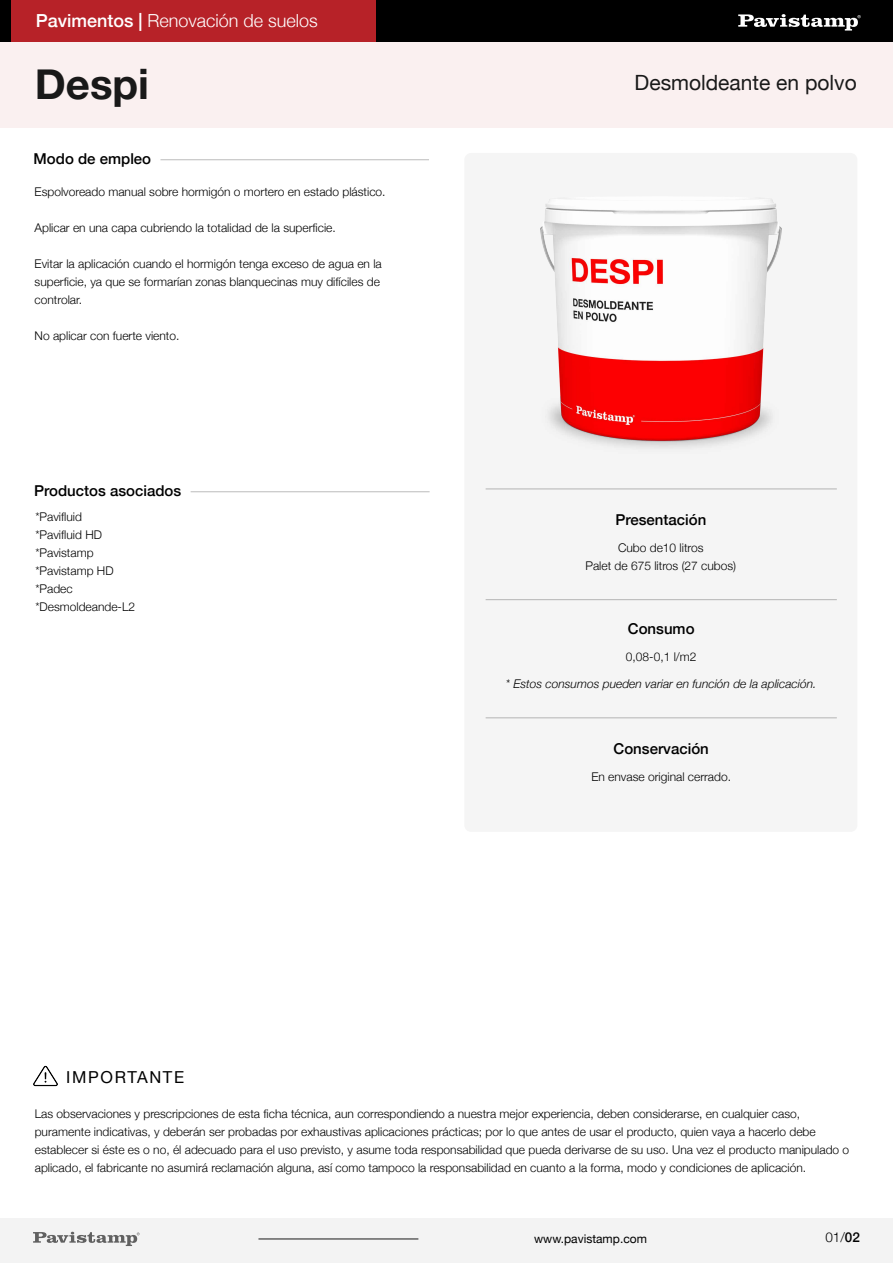
<style>
.page{position:relative;width:893px;height:1263px;background:#fff}
.page>*{position:absolute;margin:0;border:0;box-sizing:border-box;transform-origin:0 0}
.t1{font:700 42px "Helvetica Neue";color:#191919}
.t2{font:21px "Helvetica Neue";color:#191919}
.t3{font:300 18px "Helvetica Neue";color:#fff}
.t4{font:16.5px "Helvetica Neue";letter-spacing:.1em;color:#000}
.t5{font:500 15px "Helvetica Neue";color:#000}
.t6{font:300 13.5px "Helvetica Neue";color:#000}
.t7{font:300 12px/18px "Helvetica Neue";color:#000}
.t8{font:italic 300 12px "Helvetica Neue";color:#000}
.t9{font:12px "Helvetica Neue";color:#000}
.s1{font-weight:500}
</style>
<div class="page">
<div style="left:0;top:41px;width:893px;height:86px;background:#faf0f0"></div>
<div style="left:0;top:0;width:376px;height:41px;background:#b72228"></div>
<div style="left:376px;top:0;width:517px;height:41px;background:#000"></div>
<svg style="left:738px;top:14px;width:123px;height:17px"></svg>
<div style="left:0;top:0;width:11px;height:41px;background:#000"></div>
<hr style="left:160px;top:159px;width:269px;height:1px;background:#191919">
<div style="left:464px;top:153px;width:393px;height:679px;background:#f3f3f3;border-radius:7px"></div>
<hr style="left:486px;top:599px;width:351px;height:1px;background:#191919">
<hr style="left:486px;top:489px;width:351px;height:1px;background:#191919">
<div style="left:0;top:1218px;width:893px;height:45px;background:#f3f3f3"></div>
<svg style="left:33px;top:1232px;width:107px;height:14px"></svg>
<hr style="left:258px;top:1239px;width:160px;height:1px;background:#191919">
<img style="left:34px;top:1065px;width:23px;height:22px">
<hr style="left:191px;top:491px;width:239px;height:1px;background:#191919">
<img style="left:540px;top:200px;width:242px;height:248px">
<hr style="left:486px;top:717px;width:351px;height:1px;background:#191919">
<h3 class="t3" style="left:36px;top:6px;width:284px"><span class="s1">Pavimentos |</span> Renovación de suelos</h3>
<h1 class="t1" style="left:35px;top:51px;width:116px">Despi</h1>
<p class="t5" style="left:34px;top:147px;width:119px">Modo de empleo</p>
<p class="t7" style="left:35px;top:181px;width:353px">Espolvoreado manual sobre hormigón o mortero en estado plástico.</p>
<p class="t7" style="left:35px;top:217px;width:303px">Aplicar en una capa cubriendo la totalidad de la superficie.</p>
<p class="t7" style="left:35px;top:253px;width:349px">Evitar la aplicación cuando el hormigón tenga exceso de agua en la superficie, ya que se formarían zonas blanquecinas muy difíciles de controlar.</p>
<p class="t7" style="left:35px;top:325px;width:146px">No aplicar con fuerte viento.</p>
<p class="t5" style="left:34px;top:479px;width:149px">Productos asociados</p>
<p class="t7" style="left:35px;top:507px;width:101px">*Pavifluid<br>*Pavifluid HD *Pavistamp *Pavistamp HD *Padec *Desmoldeande-L2</p>
<h2 class="t2" style="left:635px;top:68px;width:224px">Desmoldeante en polvo</h2>
<p class="t5" style="left:615px;top:508px;width:92px">Presentación</p>
<p class="t7" style="left:585px;top:538px;width:152px;text-align:center">Cubo de10 litros<br>Palet de 675 litros (27 cubos)</p>
<p class="t5" style="left:628px;top:617px;width:68px">Consumo</p>
<p class="t7" style="left:626px;top:646px;width:72px">0,08-0,1 l/m2</p>
<p class="t8" style="left:506px;top:674px;width:312px">* Estos consumos pueden variar en función de la aplicación.</p>
<p class="t5" style="left:614px;top:736px;width:97px">Conservación</p>
<p class="t7" style="left:591px;top:766px;width:141px">En envase original cerrado.</p>
<h3 class="t4" style="left:66px;top:1065px;width:119px">IMPORTANTE</h3>
<p class="t7" style="left:35px;top:1104px;width:816px">Las observaciones y prescripciones de esta ficha técnica, aun correspondiendo a nuestra mejor experiencia, deben considerarse, en cualquier caso, puramente indicativas, y deberán ser probadas por exhaustivas aplicaciones prácticas; por lo que antes de usar el producto, quien vaya a hacerlo debe establecer si éste es o no, él adecuado para el uso previsto, y asume toda responsabilidad que pueda derivarse de su uso. Una vez el producto manipulado o aplicado, el fabricante no asumirá reclamación alguna, así como tampoco la responsabilidad en cuanto a la forma, modo y condiciones de aplicación.</p>
<p class="t9" style="left:534px;top:1230px;width:114px">www.pavistamp.com</p>
<p class="t6" style="left:825px;top:1226px;width:36px">01/<span class="s1">02</span></p>
</div>
